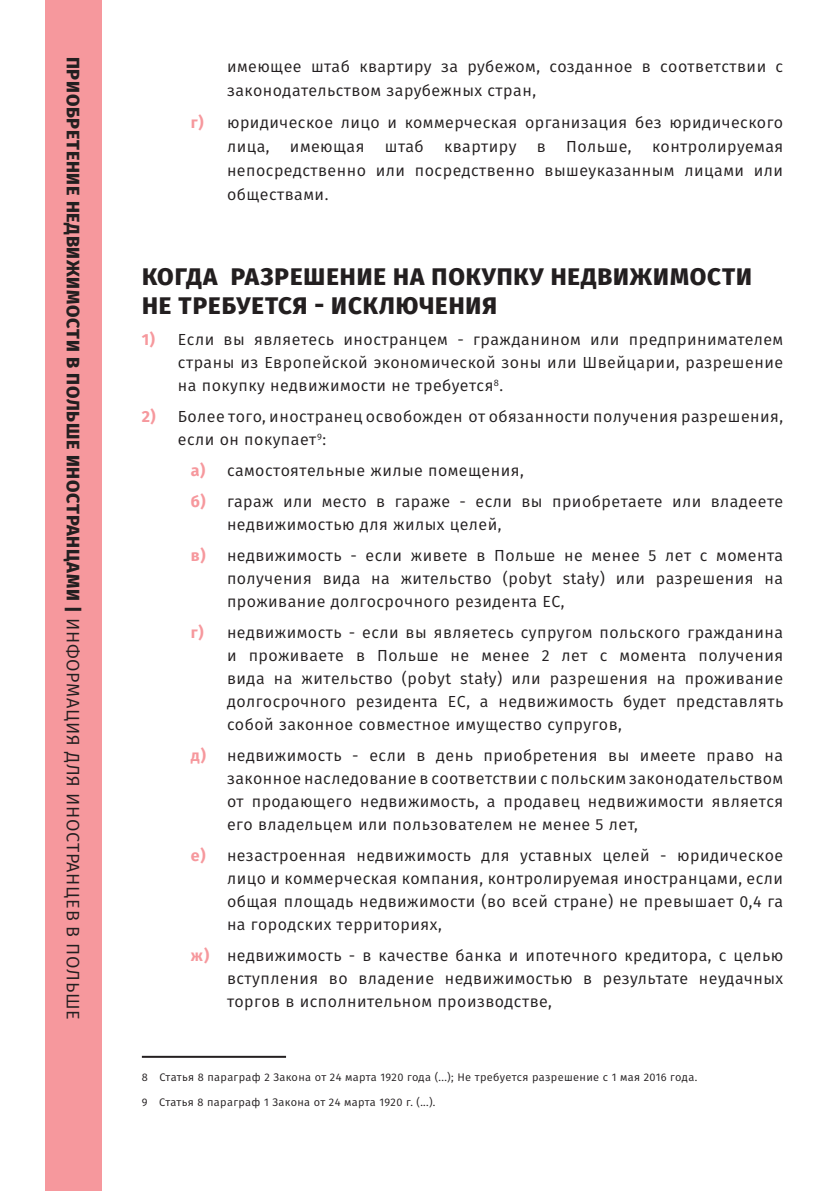
<style>
.page{position:relative;width:840px;height:1191px;background:#fff}
.page>*{position:absolute;margin:0;border:0;box-sizing:border-box;transform-origin:0 0}
.t1{font:800 24px/28.8px "Fira Sans";letter-spacing:.04em;color:#231f20}
.t2{font:800 18px "Fira Sans";letter-spacing:.04em;color:#231f20}
.t3{font:16px/23px "Fira Sans";letter-spacing:.03em;color:#231f20}
.t4{font:11px "Fira Sans";letter-spacing:.03em;color:#231f20}
.s1{font-weight:400}
.s2{font-weight:700;color:#f6989d}
</style>
<div class="page">
<hr style="left:142px;top:1055px;width:144px;height:2px;background:#231f20">
<div style="left:45px;top:0;width:57px;height:1191px;background:#f6989d"></div>
<p class="t2" style="left:89px;top:57px;width:964px;rotate:90deg">ПРИОБРЕТЕНИЕ НЕДВИЖИМОСТИ В ПОЛЬШЕ ИНОСТРАНЦАМИ | <span class="s1">ИНФОРМАЦИЯ ДЛЯ ИНОСТРАНЦЕВ В ПОЛЬШЕ</span></p>
<p class="t3" style="left:227px;top:54px;width:557px;line-height:24px">имеющее штаб квартиру за рубежом, созданное в соответствии с законодательством зарубежных стран,</p>
<p class="t3" style="left:227px;top:110px;width:557px;line-height:24px;text-indent:-36px"><span class="s2">г)</span> юридическое лицо и коммерческая организация без юридического лица,</p>
<p class="t3" style="left:290px;top:134px;width:76px">имеющая</p>
<p class="t3" style="left:384px;top:134px;width:40px">штаб</p>
<p class="t3" style="left:444px;top:134px;width:74px">квартиру</p>
<p class="t3" style="left:536px;top:134px;width:10px">в</p>
<p class="t3" style="left:566px;top:134px;width:67px">Польше,</p>
<p class="t3" style="left:227px;top:134px;width:557px;line-height:24px;text-align:justify;text-indent:425px">контролируемая непосредственно или посредственно вышеуказанным лицами или обществами.</p>
<h1 class="t1" style="left:142px;top:260px;width:611px">КОГДА РАЗРЕШЕНИЕ НА ПОКУПКУ НЕДВИЖИМОСТИ<br>НЕ ТРЕБУЕТСЯ - ИСКЛЮЧЕНИЯ</h1>
<p class="t3" style="left:178px;top:327px;width:606px;text-align:justify;text-indent:-36px"><span class="s2">1)</span> Если вы являетесь иностранцем - гражданином или предпринимателем страны из Европейской экономической зоны или Швейцарии, разрешение на покупку недвижимости не требуется<sup>8</sup>.</p>
<p class="t3" style="left:178px;top:404px;width:606px;text-indent:-36px"><span class="s2">2)</span> Более того, иностранец освобожден от обязанности получения разрешения, если он покупает<sup>9</sup>:</p>
<p class="t3" style="left:191px;top:454px;width:593px;line-height:31px"><span class="s2">a)</span> самостоятельные жилые помещения,<br><span class="s2">б)</span> гараж или место в гараже - если вы приобретаете или владеете</p>
<p class="t3" style="left:191px;top:508px;width:593px;line-height:31px;text-indent:36px">недвижимостью для жилых целей,<br><span class="s2">в)</span> недвижимость - если живете в Польше не менее 5 лет с момента</p>
<p class="t3" style="left:227px;top:566px;width:557px">получения видa на жительство (pobyt stały) или разрешения на проживание долгосрочного резидента ЕС,</p>
<p class="t3" style="left:227px;top:620px;width:557px;text-align:justify;text-indent:-36px"><span class="s2">г)</span> недвижимость - если вы являетесь супругом польского гражданина и проживаете в Польше не менее 2 лет с момента получения вида на жительство (pobyt stały) или разрешения на проживание долгосрочного резидента ЕС, а недвижимость будет представлять собой законное совместное имущество супругов,</p>
<p class="t3" style="left:227px;top:743px;width:557px;text-align:justify;text-indent:-36px"><span class="s2">д)</span> недвижимость - если в день приобретения вы имеете право на законное наследование в соответствии с польским законодательством от продающего недвижимость, а продавец недвижимости является его владельцем или пользователем не менее 5 лет,</p>
<p class="t3" style="left:227px;top:843px;width:557px;text-align:justify;text-indent:-36px"><span class="s2">е)</span> незастроенная недвижимость для уставных целей - юридическое лицо и коммерческая компания, контролируемая иностранцами, если общая площадь недвижимости (во всей стране) не превышает 0,4 га на городских территориях,</p>
<p class="t3" style="left:227px;top:943px;width:557px;text-align:justify;text-indent:-36px"><span class="s2">ж)</span> недвижимость - в качестве банка и ипотечного кредитора, с целью вступления во владение недвижимостью в результате неудачных торгов в исполнительном производстве,</p>
<p class="t4" style="left:142px;top:1069px;width:556px">8 Статья 8 параграф 2 Закона от 24 марта 1920 года (...); Не требуется разрешение с 1 мая 2016 года.</p>
<p class="t4" style="left:142px;top:1093px;width:295px">9 Статья 8 параграф 1 Закона от 24 марта 1920 г. (...).</p>
</div>
